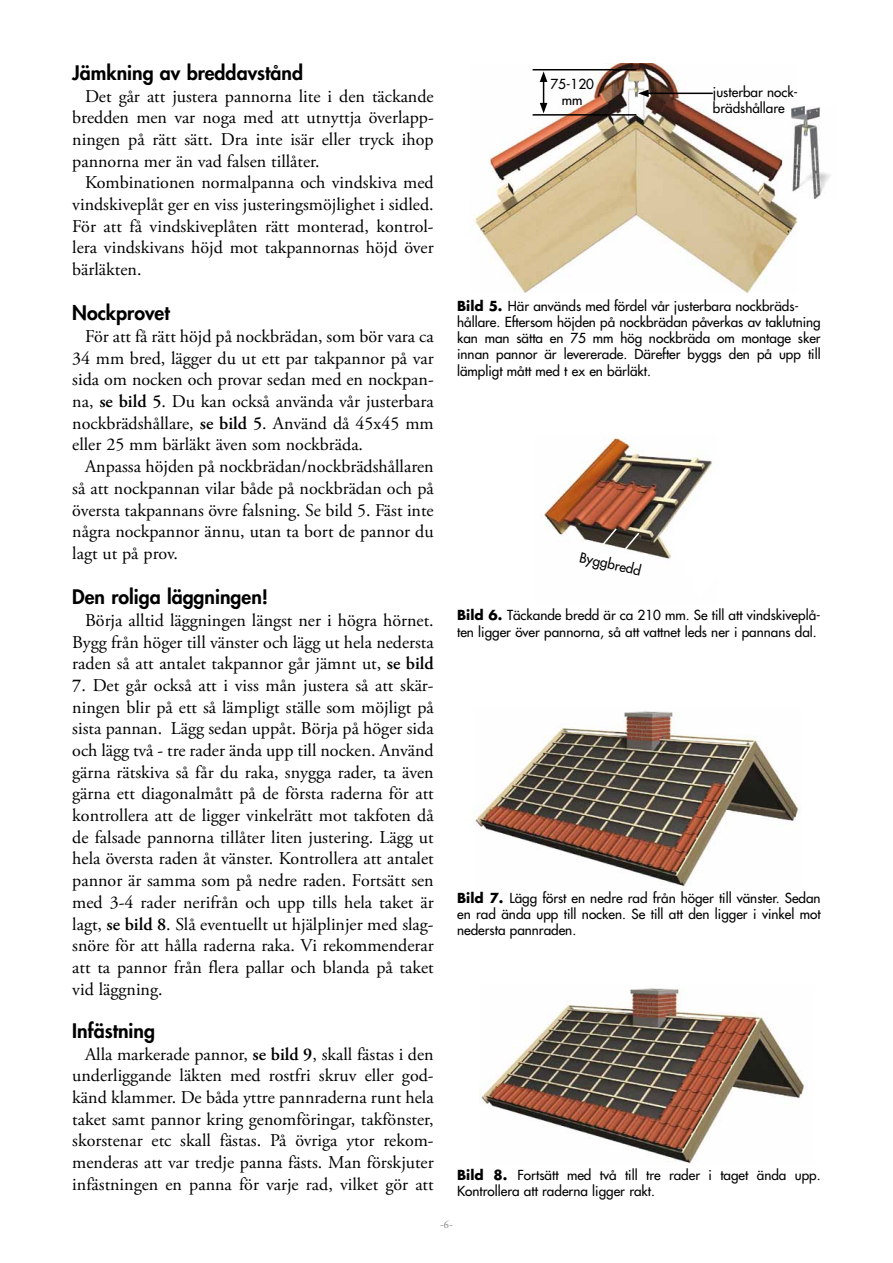
<style>
.page{position:relative;width:893px;height:1263px;background:#fff}
.page>*{position:absolute;margin:0;border:0;box-sizing:border-box;transform-origin:0 0}
.t1{font:800 19.5px "Futura Std";color:#000}
.t2{font:18px/21.8px "Adobe Garamond Pro";color:#000;text-align:justify}
.t3{font:500 13.5px/16.2px "Futura Std";color:#000}
.t4{font:10.5px "Sabon LT Std";color:#87888a}
.s1{font-weight:600}
.s2{font-weight:700}
</style>
<div class="page">
<img style="left:474px;top:64px;width:323px;height:228px">
<img style="left:474px;top:711px;width:325px;height:176px">
<img style="left:479px;top:988px;width:326px;height:176px">
<hr style="left:646px;top:93px;width:67px;height:1px;background:#000">
<svg style="left:638px;top:89px;width:11px;height:8px"></svg>
<img style="left:544px;top:438px;width:124px;height:121px">
<svg style="left:592px;top:527px;width:49px;height:32px"></svg>
<img style="left:791px;top:107px;width:39px;height:92px">
<svg style="left:668px;top:450px;width:45px;height:115px"></svg>
<hr style="left:533px;top:69px;width:103px;height:1px;background:#000">
<hr style="left:533px;top:114px;width:103px;height:2px;background:#000">
<svg style="left:540px;top:71px;width:7px;height:42px"></svg>
<p class="t1" style="left:72px;top:60px;width:232px">Jämkning av breddavstånd</p>
<p class="t2" style="left:72px;top:86px;width:363px;text-indent:13px">Det går att justera pannorna lite i den täckande bredden men var noga med att utnyttja överlapp&shy;ningen på rätt sätt. Dra inte isär eller tryck ihop pannorna mer än vad falsen tillåter.</p>
<p class="t2" style="left:72px;top:172px;width:363px;text-indent:13px">Kombinationen normalpanna och vindskiva med vindskiveplåt ger en viss justeringsmöjlighet i sidled.<br>För att få vindskiveplåten rätt monterad, kontrol&shy;lera vindskivans höjd mot takpannornas höjd över bärläkten.</p>
<p class="t1" style="left:72px;top:301px;width:99px">Nockprovet</p>
<p class="t2" style="left:72px;top:326px;width:363px;text-indent:13px">För att få rätt höjd på nockbrädan, som bör vara ca 34 mm bred, lägger du ut ett par takpannor på var sida om nocken och provar sedan med en nockpan&shy;na, <span class="s1">se bild 5</span>. Du kan också använda vår justerbara nockbrädshållare, <span class="s1">se bild 5</span>. Använd då 45x45 mm eller 25 mm bärläkt även som nockbräda.</p>
<p class="t2" style="left:72px;top:456px;width:363px;text-indent:13px">Anpassa höjden på nockbrädan/nockbrädshållaren så att nockpannan vilar både på nockbrädan och på översta takpannans övre falsning. Se bild 5. Fäst inte några nockpannor ännu, utan ta bort de pannor du lagt ut på prov.</p>
<p class="t1" style="left:72px;top:584px;width:197px">Den roliga läggningen!</p>
<p class="t2" style="left:72px;top:610px;width:363px;text-indent:13px">Börja alltid läggningen längst ner i högra hörnet.<br>Bygg från höger till vänster och lägg ut hela nedersta raden så att antalet takpannor går jämnt ut, <span class="s1">se bild</span></p>
<p class="t2" style="left:72px;top:675px;width:363px"><span class="s1">7</span>. Det går också att i viss mån justera så att skär&shy;ningen blir på ett så lämpligt ställe som möjligt på sista pannan. Lägg sedan uppåt. Börja på höger sida och lägg två - tre rader ända upp till nocken. Använd gärna rätskiva så får du raka, snygga rader, ta även gärna ett diagonalmått på de första raderna för att kontrollera att de ligger vinkelrätt mot takfoten då de falsade pannorna tillåter liten justering. Lägg ut hela översta raden åt vänster. Kontrollera att antalet pannor är samma som på nedre raden. Fortsätt sen med 3-4 rader nerifrån och upp tills hela taket är lagt, <span class="s1">se bild 8</span>. Slå eventuellt ut hjälplinjer med slag&shy;snöre för att hålla raderna raka. Vi rekommenderar att ta pannor från flera pallar och blanda på taket vid läggning.</p>
<p class="t1" style="left:72px;top:1018px;width:84px">Infästning</p>
<p class="t2" style="left:72px;top:1043px;width:363px;text-indent:13px">Alla markerade pannor, <span class="s1">se bild 9</span>, skall fästas i den underliggande läkten med rostfri skruv eller god&shy;känd klammer. De båda yttre pannraderna runt hela taket samt pannor kring genomföringar, takfönster, skorstenar etc skall fästas. På övriga ytor rekom&shy;menderas att var tredje panna fästs. Man förskjuter infästningen en panna för varje rad, vilket gör att</p>
<p class="t3" style="left:550px;top:76px;width:45px;text-align:center">75-120 mm</p>
<p class="t3" style="left:713px;top:84px;width:87px">justerbar nock&shy;brädshållare</p>
<p class="t3" style="left:457px;top:297px;width:365px"><span class="s2">Bild 5.</span> Här används med fördel vår justerbara nockbräds&shy;hållare. Eftersom höjden på nockbrädan påverkas av taklutning kan man sätta en 75 mm hög nockbräda om montage sker innan pannor är levererade. Därefter byggs den på upp till lämpligt mått med t ex en bärläkt.</p>
<p class="t3" style="left:582px;top:549px;width:64px;rotate:13deg">Byggbredd</p>
<p class="t3" style="left:457px;top:607px;width:365px"><span class="s2">Bild 6.</span> Täckande bredd är ca 210 mm. Se till att vindskiveplå&shy;ten ligger över pannorna, så att vattnet leds ner i pannans dal.</p>
<p class="t3" style="left:457px;top:890px;width:365px;text-align:justify"><span class="s2">Bild 7.</span> Lägg först en nedre rad från höger till vänster. Sedan en rad ända upp till nocken. Se till att den ligger i vinkel mot nedersta pannraden.</p>
<p class="t3" style="left:457px;top:1166px;width:365px"><span class="s2">Bild 8.</span> Fortsätt med två till tre rader i taget ända upp.<br>Kontrollera att raderna ligger rakt.</p>
<p class="t4" style="left:440px;top:1218px;width:14px">-6-</p>
</div>
